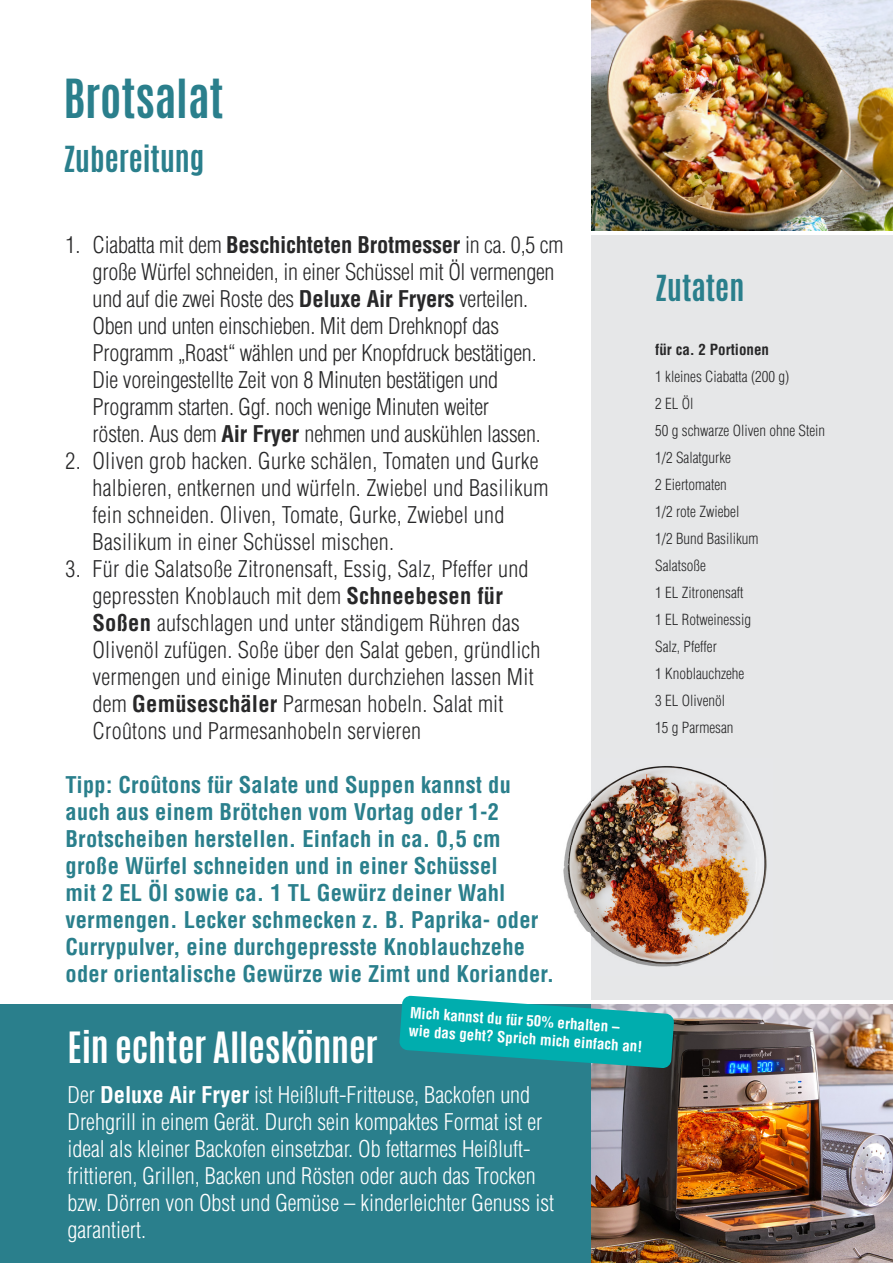
<style>
.page{position:relative;width:893px;height:1263px;background:#fff}
.page>*{position:absolute;margin:0;border:0;box-sizing:border-box;transform-origin:0 0}
.t1{font:700 45px "Antonio";color:#2a7f8c}
.t2{font:700 36px "Antonio";letter-spacing:-.005em;color:#fff}
.t3{font:700 30px "Antonio";color:#2a7f8c}
.t4{font:300 condensed 22.5px/27px "Helvetica";letter-spacing:.01em;color:#282829}
.t5{font:300 condensed 22.5px/27px "Helvetica";letter-spacing:-.01em;color:#282829}
.t6{font:700 condensed 22.5px/27px "Helvetica";letter-spacing:.01em;color:#2a7f8c}
.t7{font:300 condensed 22.5px/27px "Helvetica";color:#fff}
.t8{font:300 condensed 15px/27px "Helvetica";color:#282829}
.t9{font:700 condensed 15px/18px "Helvetica";color:#fff}
.t10{font:700 condensed 15px "Helvetica";color:#282829}
.s1{font-weight:700}
</style>
<div class="page">
<div style="left:592px;top:235px;width:301px;height:764px;background:#e6e7e8"></div>
<img style="left:592px;top:0;width:301px;height:230px">
<div style="left:0;top:1005px;width:893px;height:258px;background:#2a7f8c"></div>
<img style="left:592px;top:1005px;width:301px;height:258px">
<svg style="left:399px;top:995px;width:275px;height:73px"></svg>
<img style="left:563px;top:758px;width:204px;height:218px">
<h1 class="t1" style="left:63px;top:64px;width:162px">Brotsalat</h1>
<h3 class="t3" style="left:63px;top:136px;width:143px">Zubereitung</h3>
<p class="t5" style="left:93px;top:231px;width:472px;text-indent:-27px">1. Ciabatta mit dem <span class="s1">Beschichteten Brotmesser</span> in ca. 0,5 cm große Würfel schneiden, in einer Schüssel mit Öl vermengen und auf die zwei Roste des <span class="s1">Deluxe Air Fryers</span> verteilen.<br>Oben und unten einschieben. Mit dem Drehknopf das Programm „Roast“ wählen und per Knopfdruck bestätigen.<br>Die voreingestellte Zeit von 8 Minuten bestätigen und Programm starten. Ggf. noch wenige Minuten weiter<br>rösten. Aus dem <span class="s1">Air Fryer</span> nehmen und auskühlen lassen.</p>
<p class="t4" style="left:93px;top:447px;width:457px;text-indent:-27px">2. Oliven grob hacken. Gurke schälen, Tomaten und Gurke halbieren, entkernen und würfeln. Zwiebel und Basilikum fein schneiden. Oliven, Tomate, Gurke, Zwiebel und Basilikum in einer Schüssel mischen.</p>
<p class="t4" style="left:93px;top:555px;width:449px;text-indent:-27px">3. Für die Salatsoße Zitronensaft, Essig, Salz, Pfeffer und gepressten Knoblauch mit dem <span class="s1">Schneebesen für Soßen</span> aufschlagen und unter ständigem Rühren das Olivenöl zufügen. Soße über den Salat geben, gründlich vermengen und einige Minuten durchziehen lassen Mit dem <span class="s1">Gemüseschäler</span> Parmesan hobeln. Salat mit Croûtons und Parmesanhobeln servieren</p>
<p class="t6" style="left:66px;top:771px;width:490px">Tipp: Croûtons für Salate und Suppen kannst du auch aus einem Brötchen vom Vortag oder 1-2<br>Brotscheiben herstellen. Einfach in ca. 0,5 cm große Würfel schneiden und in einer Schüssel<br>mit 2 EL Öl sowie ca. 1 TL Gewürz deiner Wahl vermengen. Lecker schmecken z. B. Paprika- oder Currypulver, eine durchgepresste Knoblauchzehe oder orientalische Gewürze wie Zimt und Koriander.</p>
<p class="t9" style="left:411px;top:1003px;width:236px;rotate:4deg">Mich kannst du für 50% erhalten – wie das geht? Sprich mich einfach an!</p>
<h2 class="t2" style="left:68px;top:1020px;width:312px">Ein echter Alleskönner</h2>
<p class="t7" style="left:68px;top:1081px;width:488px">Der <span class="s1">Deluxe Air Fryer</span> ist Heißluft-Fritteuse, Backofen und Drehgrill in einem Gerät. Durch sein kompaktes Format ist er ideal als kleiner Backofen einsetzbar. Ob fettarmes Heißluft&shy;frittieren, Grillen, Backen und Rösten oder auch das Trocken bzw. Dörren von Obst und Gemüse – kinderleichter Genuss ist garantiert.</p>
<h3 class="t3" style="left:655px;top:265px;width:91px">Zutaten</h3>
<p class="t10" style="left:655px;top:340px;width:115px">für ca. 2 Portionen</p>
<p class="t8" style="left:655px;top:363px;width:171px">1 kleines Ciabatta (200 g)<br>2 EL Öl<br>50 g schwarze Oliven ohne Stein<br>1/2 Salatgurke<br>2 Eiertomaten<br>1/2 rote Zwiebel<br>1/2 Bund Basilikum<br>Salatsoße<br>1 EL Zitronensaft<br>1 EL Rotweinessig<br>Salz, Pfeffer<br>1 Knoblauchzehe<br>3 EL Olivenöl<br>15 g Parmesan</p>
</div>
